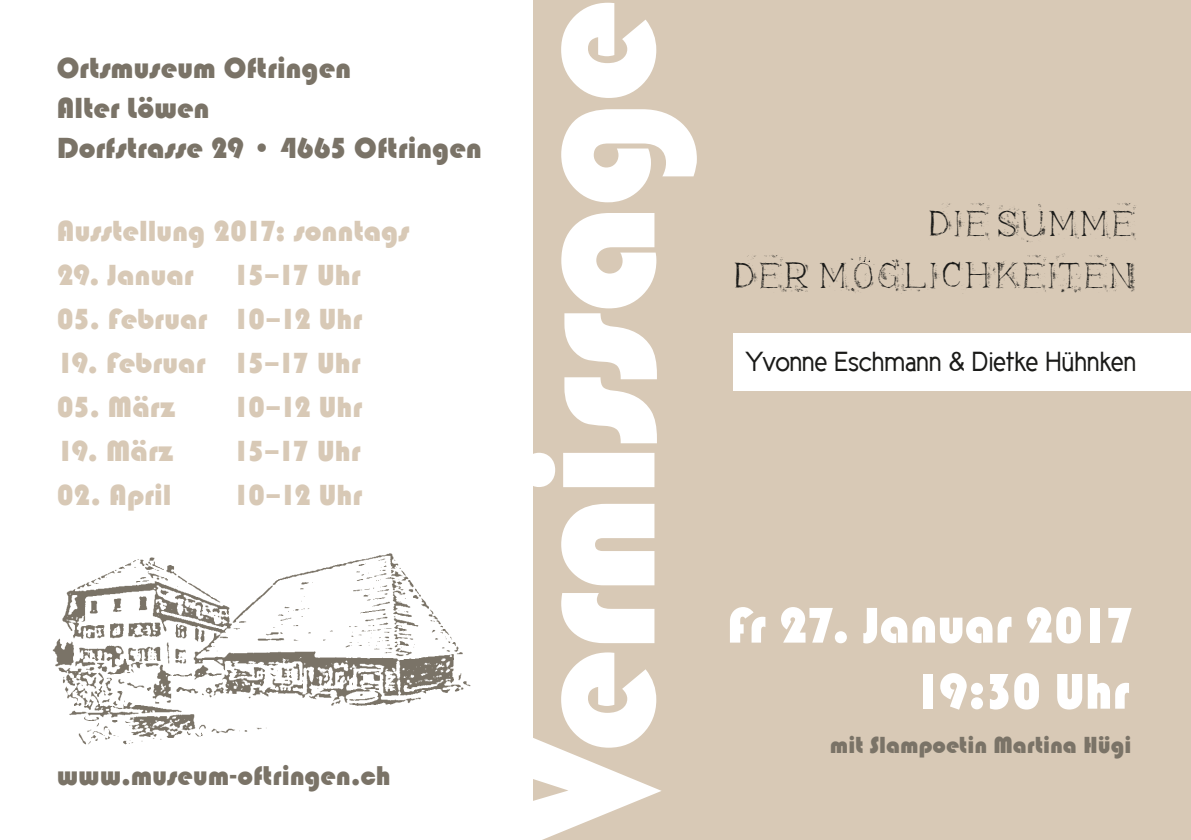
<style>
.page{position:relative;width:1191px;height:840px;background:#fff}
.page>*{position:absolute;margin:0;border:0;box-sizing:border-box;transform-origin:0 0}
.t1{font:187.6px "Bauhaus 93";letter-spacing:-.02em;color:#fff}
.t2{font:52px/66px "Bauhaus 93";letter-spacing:-.01em;color:#fff;text-align:right}
.t3{font:30px "Bauhaus 93";letter-spacing:-.005em;color:#d8c9b6}
.t4{font:30px/40px "Bauhaus 93";color:#7a7367}
.t5{font:30px/52px "Appendix 3";letter-spacing:.015em;color:#1a1a18;text-align:right}
.t6{font:28px "Cicle Gordita";color:#1a1a18}
.t7{font:28px "Bauhaus 93";letter-spacing:-.005em;color:#7a7367}
.t8{font:24px "Bauhaus 93";letter-spacing:-.005em;color:#7a7367}
</style>
<div class="page">
<div style="left:533px;top:0;width:658px;height:839px;background:#d8c9b6"></div>
<img style="left:52px;top:553px;width:419px;height:192px">
<svg style="left:859px;top:255px;width:7px;height:6px"></svg>
<div style="left:734px;top:333px;width:457px;height:57px;background:#fff"></div>
<p class="t4" style="left:57px;top:48px;width:427px">Ortsmuseum Oftringen<br>Alter Löwen<br>Dorfstrasse 29 • 4665 Oftringen</p>
<p class="t3" style="left:57px;top:214px;width:354px">Ausstellung 2017: sonntags</p>
<p class="t3" style="left:57px;top:258px;width:138px">29. Januar</p>
<p class="t3" style="left:233px;top:258px;width:129px">15–17 Uhr</p>
<p class="t3" style="left:57px;top:302px;width:307px">05. Februar 10–12 Uhr</p>
<p class="t3" style="left:57px;top:346px;width:305px">19. Februar 15–17 Uhr</p>
<p class="t3" style="left:57px;top:390px;width:120px">05. März</p>
<p class="t3" style="left:233px;top:390px;width:131px">10–12 Uhr</p>
<p class="t3" style="left:57px;top:434px;width:118px">19. März</p>
<p class="t3" style="left:233px;top:434px;width:129px">15–17 Uhr</p>
<p class="t3" style="left:57px;top:478px;width:116px">02. April</p>
<p class="t3" style="left:233px;top:478px;width:131px">10–12 Uhr</p>
<p class="t7" style="left:57px;top:759px;width:336px">www.museum-oftringen.ch</p>
<h1 class="t1" style="left:486px;top:838px;width:840px;rotate:-90deg">Vernissage</h1>
<p class="t5" style="left:732px;top:197px;width:404px">DIE SUMME<br>DER MÖÖOGLICHKEITEN«</p>
<p class="t6" style="left:745px;top:347px;width:392px">Yvonne Eschmann &amp; Dietke Hühnken</p>
<h2 class="t2" style="left:727px;top:592px;width:409px">Fr 27. Januar 2017<br>19:30 Uhr</h2>
<p class="t8" style="left:830px;top:731px;width:303px">mit Slampoetin Martina Hügi</p>
</div>
